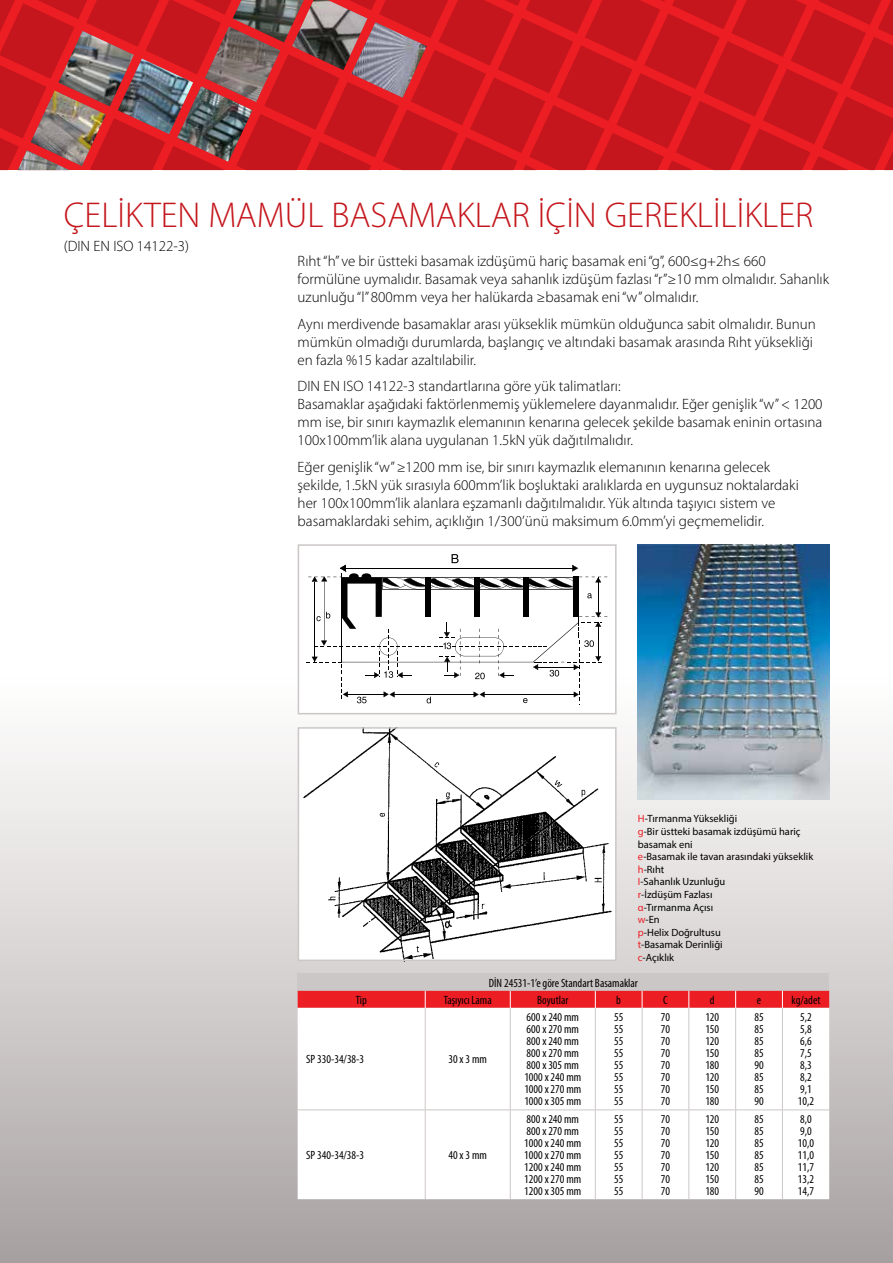
<style>
.page{position:relative;width:893px;height:1263px;background:#fff}
.page>*{position:absolute;margin:0;border:0;box-sizing:border-box;transform-origin:0 0}
.t1{font:300 36px "Myriad Pro";color:#c4161c}
.t2{font:300 15px/18px "Myriad Pro";color:#000}
.t3{font:condensed 12px/12px "Myriad Pro";color:#000;text-align:justify}
.t4{font:10.5px/12.6px "Myriad Pro";color:#000}
.s1{color:#ed1d24}
</style>
<div class="page">
<div style="left:0;top:668px;width:893px;height:595px;background:linear-gradient(to bottom,#fff,#a8a2a1)"></div>
<svg style="left:0;top:0;width:893px;height:170px"></svg>
<div style="left:298px;top:974px;width:531px;height:17px;background:#cbc7c6"></div>
<svg style="left:298px;top:1008px;width:531px;height:191px"></svg>
<hr style="left:425px;top:1008px;width:1px;height:101px;background:#cbc7c6">
<hr style="left:510px;top:1008px;width:1px;height:101px;background:#cbc7c6">
<hr style="left:595px;top:1008px;width:1px;height:101px;background:#cbc7c6">
<hr style="left:642px;top:1008px;width:1px;height:101px;background:#cbc7c6">
<hr style="left:688px;top:1008px;width:1px;height:101px;background:#cbc7c6">
<hr style="left:735px;top:1008px;width:1px;height:101px;background:#cbc7c6">
<hr style="left:782px;top:1008px;width:1px;height:101px;background:#cbc7c6">
<hr style="left:298px;top:1109px;width:127px;height:1px;background:#cbc7c6">
<hr style="left:425px;top:1109px;width:85px;height:1px;background:#cbc7c6">
<hr style="left:425px;top:1110px;width:1px;height:89px;background:#cbc7c6">
<hr style="left:510px;top:1109px;width:85px;height:1px;background:#cbc7c6">
<hr style="left:510px;top:1110px;width:1px;height:89px;background:#cbc7c6">
<hr style="left:595px;top:1109px;width:47px;height:1px;background:#cbc7c6">
<hr style="left:595px;top:1110px;width:1px;height:89px;background:#cbc7c6">
<hr style="left:642px;top:1109px;width:47px;height:1px;background:#cbc7c6">
<hr style="left:642px;top:1110px;width:1px;height:89px;background:#cbc7c6">
<hr style="left:689px;top:1109px;width:47px;height:1px;background:#cbc7c6">
<hr style="left:688px;top:1110px;width:1px;height:89px;background:#cbc7c6">
<hr style="left:736px;top:1109px;width:46px;height:1px;background:#cbc7c6">
<hr style="left:735px;top:1110px;width:1px;height:89px;background:#cbc7c6">
<hr style="left:782px;top:1109px;width:47px;height:1px;background:#cbc7c6">
<hr style="left:782px;top:1110px;width:1px;height:89px;background:#cbc7c6">
<svg style="left:298px;top:991px;width:531px;height:17px"></svg>
<img style="left:638px;top:544px;width:191px;height:255px">
<div style="left:298px;top:544px;width:319px;height:170px;background:#fff;border:2px solid #cbc7c6"></div>
<svg style="left:307px;top:554px;width:300px;height:151px"></svg>
<hr style="left:482px;top:694px;width:93px;height:1px;background:#000">
<hr style="left:579px;top:585px;width:1px;height:41px;background:#000">
<div style="left:349px;top:573px;width:10px;height:7px;background:#000;border-radius:50%"></div>
<div style="left:362px;top:573px;width:9px;height:7px;background:#000;border-radius:50%"></div>
<img style="left:303px;top:730px;width:308px;height:228px">
<div style="left:298px;top:727px;width:319px;height:234px;border:2px solid #cbc7c6"></div>
<h1 class="t1" style="left:64px;top:193px;width:751px">ÇELİKTEN MAMÜL BASAMAKLAR İÇİN GEREKLİLİKLER</h1>
<p class="t2" style="left:64px;top:237px;width:127px">(DIN EN ISO 14122-3)</p>
<p class="t2" style="left:298px;top:252px;width:533px">Rıht “h” ve bir üstteki basamak izdüşümü hariç basamak eni “g”, 600≤g+2h≤ 660 formülüne uymalıdır. Basamak veya sahanlık izdüşüm fazlası “r”≥10 mm olmalıdır. Sahanlık uzunluğu “l” 800mm veya her halükarda ≥basamak eni “w” olmalıdır.</p>
<p class="t2" style="left:298px;top:315px;width:520px">Aynı merdivende basamaklar arası yükseklik mümkün olduğunca sabit olmalıdır. Bunun mümkün olmadığı durumlarda, başlangıç ve altındaki basamak arasında Rıht yüksekliği en fazla %15 kadar azaltılabilir.</p>
<p class="t2" style="left:298px;top:377px;width:526px">DIN EN ISO 14122-3 standartlarına göre yük talimatları:<br>Basamaklar aşağıdaki faktörlenmemiş yüklemelere dayanmalıdır. Eğer genişlik “w” &lt; 1200 mm ise, bir sınırı kaymazlık elemanının kenarına gelecek şekilde basamak eninin ortasına 100x100mm’lik alana uygulanan 1.5kN yük dağıtılmalıdır.</p>
<p class="t2" style="left:298px;top:458px;width:503px">Eğer genişlik “w” ≥1200 mm ise, bir sınırı kaymazlık elemanının kenarına gelecek şekilde, 1.5kN yük sırasıyla 600mm’lik boşluktaki aralıklarda en uygunsuz noktalardaki her 100x100mm’lik alanlara eşzamanlı dağıtılmalıdır. Yük altında taşıyıcı sistem ve basamaklardaki sehim, açıklığın 1/300’ünü maksimum 6.0mm’yi geçmemelidir.</p>
<p class="t4" style="left:638px;top:812px;width:177px"><span class="s1">H</span>-Tırmanma Yüksekliği<br><span class="s1">g</span>-Bir üstteki basamak izdüşümü hariç basamak eni<br><span class="s1">e</span>-Basamak ile tavan arasındaki yükseklik <span class="s1">h</span>-Rıht<br><span class="s1">I</span>-Sahanlık Uzunluğu<br><span class="s1">r</span>-İzdüşüm Fazlası<br><span class="s1">α</span>-Tırmanma Açısı<br><span class="s1">w</span>-En<br><span class="s1">p</span>-Helix Doğrultusu<br><span class="s1">t</span>-Basamak Derinliği<br><span class="s1">c</span>-Açıklık</p>
<p class="t3" style="left:489px;top:977px;width:151px">DİN 24531-1’e göre Standart Basamaklar</p>
<p class="t3" style="left:356px;top:994px;width:13px">Tip</p>
<p class="t3" style="left:444px;top:994px;width:49px">Taşıyıcı Lama</p>
<p class="t3" style="left:537px;top:994px;width:33px">Boyutlar</p>
<p class="t3" style="left:616px;top:994px;width:6px">b</p>
<p class="t3" style="left:663px;top:994px;width:6px">C</p>
<p class="t3" style="left:710px;top:994px;width:6px">d</p>
<p class="t3" style="left:757px;top:994px;width:6px">e</p>
<p class="t3" style="left:792px;top:994px;width:30px">kg/adet</p>
<p class="t3" style="left:306px;top:1053px;width:60px">SP 330-34/38-3</p>
<p class="t3" style="left:448px;top:1053px;width:40px">30 x 3 mm</p>
<p class="t3" style="left:306px;top:1149px;width:60px">SP 340-34/38-3</p>
<p class="t3" style="left:448px;top:1149px;width:40px">40 x 3 mm</p>
<p class="t3" style="left:524px;top:1011px;width:58px;text-align:left">600 x 240 mm<br>600 x 270 mm<br>800 x 240 mm<br>800 x 270 mm<br>800 x 305 mm<br>1000 x 240 mm<br>1000 x 270 mm<br>1000 x 305 mm</p>
<p class="t3" style="left:614px;top:1011px;width:11px">55<br>55<br>55<br>55<br>55<br>55<br>55<br>55</p>
<p class="t3" style="left:661px;top:1011px;width:11px">70<br>70<br>70<br>70<br>70<br>70<br>70<br>70</p>
<p class="t3" style="left:705px;top:1011px;width:15px">120<br>150<br>120<br>150<br>180<br>120<br>150<br>180</p>
<p class="t3" style="left:754px;top:1011px;width:11px">85<br>85<br>85<br>85<br>90<br>85<br>85<br>90</p>
<p class="t3" style="left:798px;top:1011px;width:18px;text-align:left">5,2<br>5,8<br>6,6<br>7,5<br>8,3<br>8,2<br>9,1<br>10,2</p>
<p class="t3" style="left:524px;top:1113px;width:58px;text-align:left">800 x 240 mm<br>800 x 270 mm<br>1000 x 240 mm<br>1000 x 270 mm<br>1200 x 240 mm<br>1200 x 270 mm<br>1200 x 305 mm</p>
<p class="t3" style="left:614px;top:1113px;width:11px">55<br>55<br>55<br>55<br>55<br>55<br>55</p>
<p class="t3" style="left:661px;top:1113px;width:11px">70<br>70<br>70<br>70<br>70<br>70<br>70</p>
<p class="t3" style="left:705px;top:1113px;width:15px">120<br>150<br>120<br>150<br>120<br>150<br>180</p>
<p class="t3" style="left:754px;top:1113px;width:11px">85<br>85<br>85<br>85<br>85<br>85<br>90</p>
<p class="t3" style="left:798px;top:1113px;width:18px;text-align:left">8,0<br>9,0<br>10,0<br>11,0<br>11,7<br>13,2<br>14,7</p>
</div>
